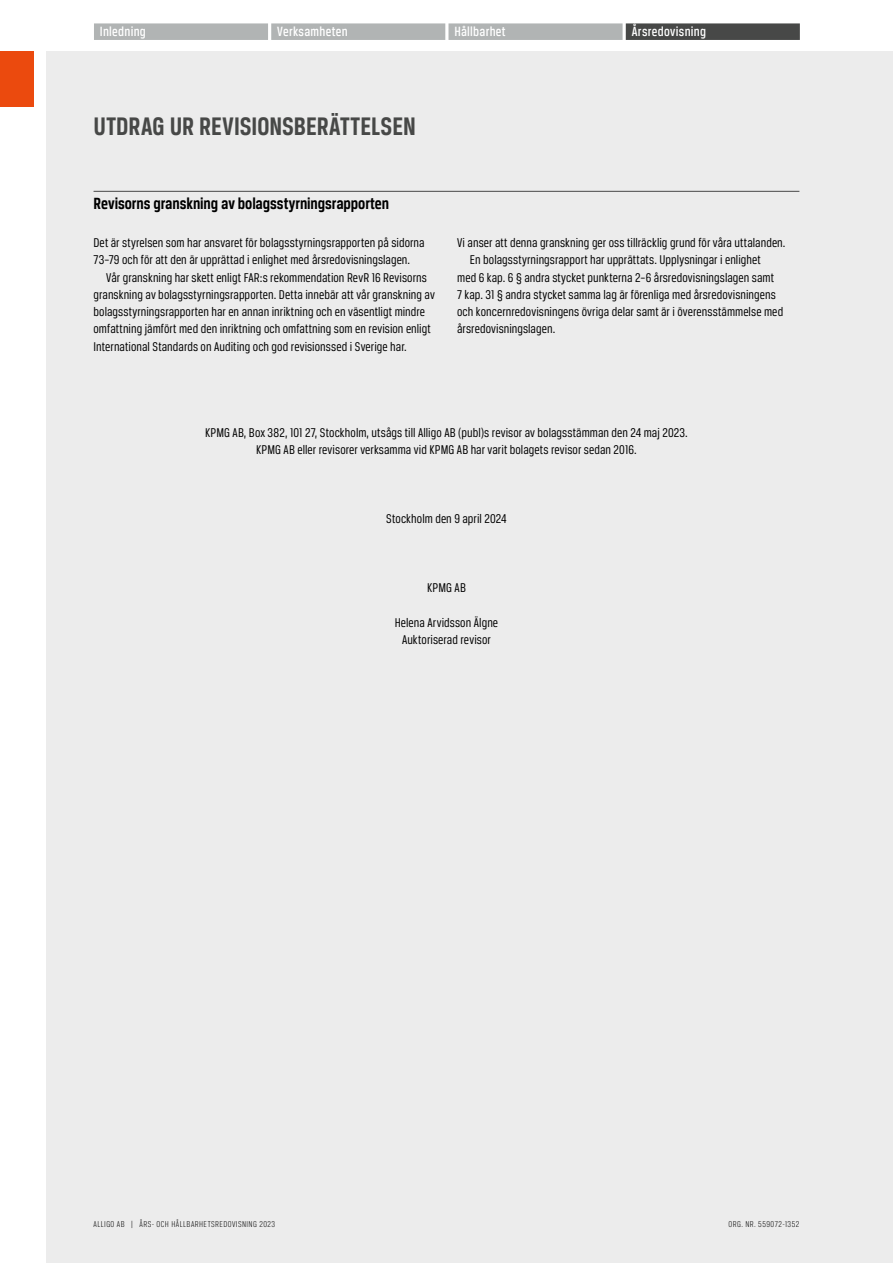
<style>
.page{position:relative;width:893px;height:1263px;background:#fff}
.page>*{position:absolute;margin:0;border:0;box-sizing:border-box;transform-origin:0 0}
.t1{font:700 27px "Breuer Condensed";color:#474847}
.t2{font:700 17.25px "Breuer Condensed";letter-spacing:-.005em;color:#000}
.t3{font:500 14.25px "Breuer Condensed";letter-spacing:.02em;color:#fff}
.t4{font:13.5px/17.2px "Breuer Condensed";letter-spacing:.005em;color:#000}
.t5{font:300 9px "Breuer Condensed";letter-spacing:.05em;color:#000}
</style>
<div class="page">
<div style="left:47px;top:51px;width:846px;height:1212px;background:#ececec"></div>
<div style="left:0;top:51px;width:34px;height:55px;background:#eb4a0e"></div>
<div style="left:94px;top:23px;width:174px;height:17px;background:#b1b4b4"></div>
<div style="left:271px;top:23px;width:174px;height:17px;background:#b1b4b4"></div>
<div style="left:448px;top:23px;width:175px;height:17px;background:#b1b4b4"></div>
<div style="left:626px;top:23px;width:174px;height:17px;background:#474847"></div>
<hr style="left:94px;top:191px;width:705px;height:1px;background:#474847">
<p class="t3" style="left:100px;top:24px;width:48px">Inledning</p>
<p class="t3" style="left:277px;top:24px;width:72px">Verksamheten</p>
<p class="t3" style="left:454px;top:24px;width:53px">Hållbarhet</p>
<p class="t3" style="left:632px;top:24px;width:76px">Årsredovisning</p>
<h1 class="t1" style="left:94px;top:111px;width:324px">UTDRAG UR REVISIONSBERÄTTELSEN</h1>
<p class="t2" style="left:94px;top:193px;width:297px">Revisorns granskning av bolagsstyrningsrapporten</p>
<p class="t4" style="left:94px;top:234px;width:333px">Det är styrelsen som har ansvaret för bolagsstyrningsrapporten på sidorna<br>73–79 och för att den är upprättad i enlighet med årsredovisningslagen.</p>
<p class="t4" style="left:94px;top:268px;width:343px;text-indent:13px">Vår granskning har skett enligt FAR:s rekommendation RevR 16 Revisorns granskning av bolagsstyrningsrapporten. Detta innebär att vår granskning av bolagsstyrningsrapporten har en annan inriktning och en väsentligt mindre omfattning jämfört med den inriktning och omfattning som en revision enligt International Standards on Auditing och god revisionssed i Sverige har.</p>
<p class="t4" style="left:457px;top:234px;width:330px">Vi anser att denna granskning ger oss tillräcklig grund för våra uttalanden.</p>
<p class="t4" style="left:470px;top:251px;width:292px">En bolagsstyrningsrapport har upprättats. Upplysningar i enlighet</p>
<p class="t4" style="left:457px;top:268px;width:319px">med 6 kap. 6 § andra stycket punkterna 2–6 årsredovisningslagen samt</p>
<p class="t4" style="left:457px;top:286px;width:320px">7 kap. 31 § andra stycket samma lag är förenliga med årsredovisningens</p>
<p class="t4" style="left:457px;top:303px;width:328px">och koncernredovisningens övriga delar samt är i överensstämmelse med</p>
<p class="t4" style="left:457px;top:320px;width:100px">årsredovisningslagen.</p>
<p class="t4" style="left:205px;top:424px;width:484px;text-align:center">KPMG AB, Box 382, 101 27, Stockholm, utsågs till Alligo AB (publ)s revisor av bolagsstämman den 24 maj 2023.<br>KPMG AB eller revisorer verksamma vid KPMG AB har varit bolagets revisor sedan 2016.</p>
<p class="t4" style="left:386px;top:510px;width:122px">Stockholm den 9 april 2024</p>
<p class="t4" style="left:427px;top:579px;width:40px">KPMG AB</p>
<p class="t4" style="left:395px;top:613px;width:105px;text-align:center">Helena Arvidsson Älgne<br>Auktoriserad revisor</p>
<p class="t5" style="left:94px;top:1219px;width:183px">ALLIGO AB | ÅRS- OCH HÅLLBARHETSREDOVISNING 2023</p>
<p class="t5" style="left:728px;top:1219px;width:72px">ORG. NR. 559072-1352</p>
</div>
